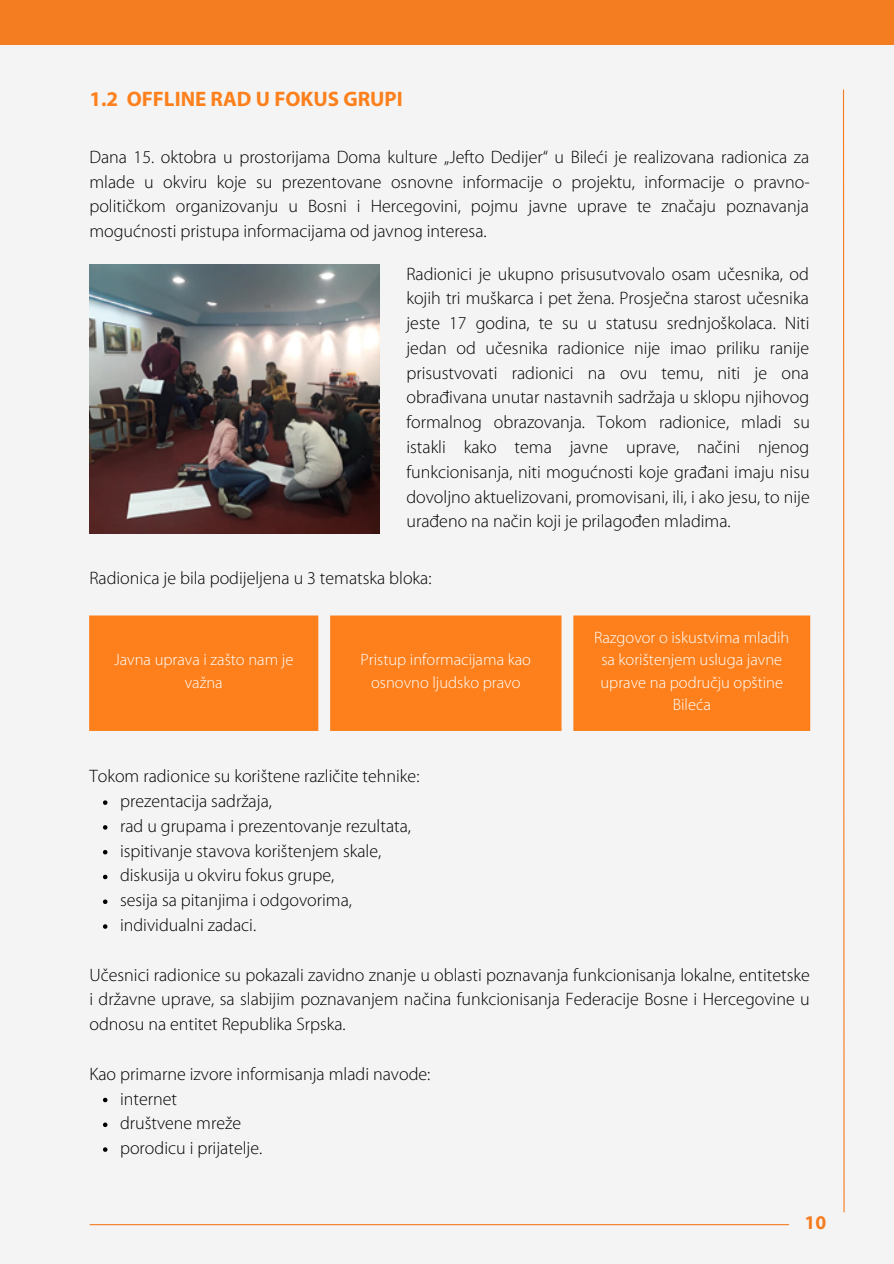
<style>
.page{position:relative;width:894px;height:1264px;background:#fff}
.page>*{position:absolute;margin:0;border:0;box-sizing:border-box;transform-origin:0 0}
.t1{font:700 21px "Myriad Pro";color:#fd801c}
.t2{font:700 19.5px "Myriad Pro";color:#f47d22}
.t3{font:300 18px/24.8px "Myriad Pro";color:#000;text-align:justify}
.t4{font:300 16.5px/22.5px "Myriad Pro";color:#fff;text-align:center}
</style>
<div class="page">
<div style="left:0;top:0;width:893px;height:1263px;background:#f4f4f4"></div>
<div style="left:0;top:0;width:893px;height:45px;background:#f47d22"></div>
<hr style="left:90px;top:1223px;width:698px;height:2px;background:#f47d22">
<svg style="left:842px;top:89px;width:2px;height:1124px"></svg>
<svg style="left:103px;top:800px;width:4px;height:4px"></svg>
<svg style="left:103px;top:825px;width:4px;height:4px"></svg>
<svg style="left:103px;top:850px;width:4px;height:4px"></svg>
<svg style="left:103px;top:874px;width:4px;height:5px"></svg>
<svg style="left:103px;top:899px;width:4px;height:5px"></svg>
<svg style="left:103px;top:924px;width:4px;height:4px"></svg>
<svg style="left:103px;top:1097px;width:4px;height:5px"></svg>
<svg style="left:103px;top:1122px;width:4px;height:5px"></svg>
<svg style="left:103px;top:1147px;width:4px;height:4px"></svg>
<img style="left:89px;top:264px;width:290px;height:269px">
<div style="left:89px;top:615px;width:721px;height:115px;background:#fd801c"></div>
<p class="t1" style="left:89px;top:91px;width:315px">1.2 OFFLINE RAD U FOKUS GRUPI</p>
<p class="t3" style="left:89px;top:146px;width:721px">Dana 15. oktobra u prostorijama Doma kulture „Jefto Dedijer“ u Bileći je realizovana radionica za mlade u okviru koje su prezentovane osnovne informacije o projektu, informacije o pravno&shy;političkom organizovanju u Bosni i Hercegovini, pojmu javne uprave te značaju poznavanja mogućnosti pristupa informacijama od javnog interesa.</p>
<p class="t3" style="left:406px;top:262px;width:405px">Radionici je ukupno prisusutvovalo osam učesnika, od kojih tri muškarca i pet žena. Prosječna starost učesnika jeste 17 godina, te su u statusu srednjoškolaca. Niti jedan od učesnika radionice nije imao priliku ranije prisustvovati radionici na ovu temu, niti je ona obrađivana unutar nastavnih sadržaja u sklopu njihovog formalnog obrazovanja. Tokom radionice, mladi su istakli kako tema javne uprave, načini njenog funkcionisanja, niti mogućnosti koje građani imaju nisu dovoljno aktuelizovani, promovisani, ili, i ako jesu, to nije urađeno na način koji je prilagođen mladima.</p>
<p class="t3" style="left:89px;top:567px;width:343px">Radionica je bila podijeljena u 3 tematska bloka:</p>
<p class="t4" style="left:114px;top:650px;width:181px">Javna uprava i zašto nam je važna</p>
<p class="t4" style="left:360px;top:650px;width:172px">Pristup informacijama kao osnovno ljudsko pravo</p>
<p class="t3" style="left:89px;top:765px;width:331px">Tokom radionice su korištene različite tehnike:</p>
<p class="t3" style="left:120px;top:790px;width:292px;text-align:left">prezentacija sadržaja,<br>rad u grupama i prezentovanje rezultata, ispitivanje stavova korištenjem skale, diskusija u okviru fokus grupe,<br>sesija sa pitanjima i odgovorima, individualni zadaci.</p>
<p class="t4" style="left:594px;top:627px;width:197px">Razgovor o iskustvima mladih sa korištenjem usluga javne uprave na području opštine<br>Bileća</p>
<p class="t3" style="left:89px;top:963px;width:721px">Učesnici radionice su pokazali zavidno znanje u oblasti poznavanja funkcionisanja lokalne, entitetske i državne uprave, sa slabijim poznavanjem načina funkcionisanja Federacije Bosne i Hercegovine u odnosu na entitet Republika Srpska.</p>
<p class="t3" style="left:89px;top:1062px;width:342px">Kao primarne izvore informisanja mladi navode:</p>
<p class="t3" style="left:120px;top:1087px;width:144px;text-align:left">internet<br>društvene mreže porodicu i prijatelje.</p>
<p class="t2" style="left:804px;top:1213px;width:23px">10</p>
</div>
